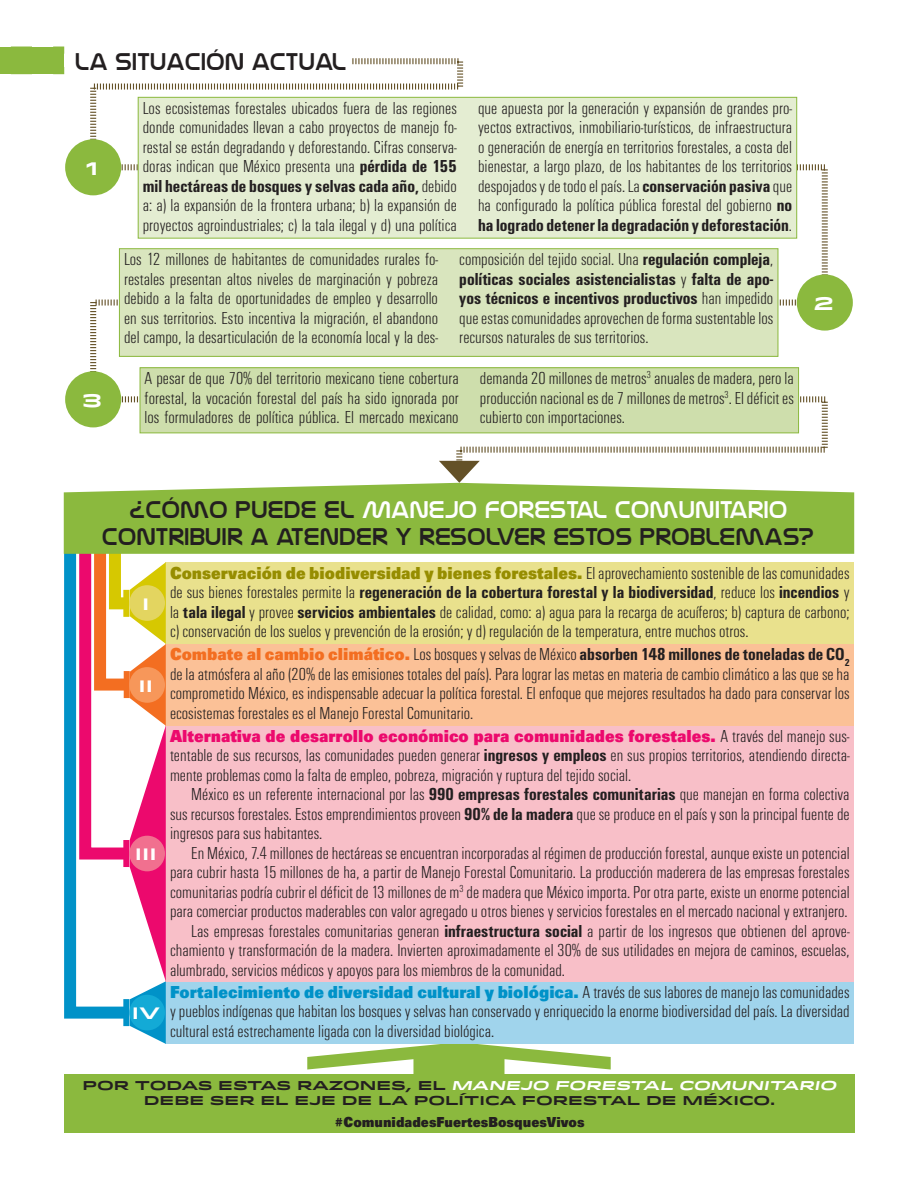
<style>
.page{position:relative;width:918px;height:1188px;background:#fff}
.page>*{position:absolute;margin:0;border:0;box-sizing:border-box;transform-origin:0 0}
.t1{font:27px/27px "Nasalization Free";color:#231f20;text-align:center}
.t2{font:300 condensed 18px/19.5px "Unitus T";color:#231f20;text-align:justify}
.t3{font:700 18px "Idlewild";color:#fff}
.t4{font:700 16.5px "Idlewild";letter-spacing:-.005em;color:#fff}
.t5{font:800 15px "Unitus T";color:#231f20;scale:.9 1}
.t6{font:700 12.75px/15px "Idlewild";color:#231f20;text-align:center}
.s1{font-weight:700}
.s2{color:#fff}
.s3{font-weight:800;font-stretch:normal;color:#968d00}
.s4{font-weight:800;font-stretch:normal;color:#f36e21}
.s5{font-weight:800;font-stretch:normal;color:#ec096d}
.s6{font-weight:800;font-stretch:normal;color:#0092c8}
.s7{font-style:italic;color:#fff}
</style>
<div class="page">
<svg style="left:307px;top:1044px;width:304px;height:30px"></svg>
<svg style="left:89px;top:58px;width:739px;height:403px"></svg>
<svg style="left:439px;top:461px;width:41px;height:22px"></svg>
<div style="left:138px;top:97px;width:659px;height:141px;background:#e4edd2"></div>
<div style="left:138px;top:97px;width:659px;height:142px;border:1px solid #8bb93e"></div>
<div style="left:119px;top:249px;width:659px;height:107px;background:#d9e5be"></div>
<div style="left:119px;top:248px;width:659px;height:109px;border:1px solid #8bb93e"></div>
<div style="left:140px;top:368px;width:659px;height:65px;background:#cedeac"></div>
<div style="left:140px;top:367px;width:659px;height:66px;border:1px solid #8bb93e"></div>
<div style="left:166px;top:562px;width:688px;height:82px;background:#e9e18d"></div>
<div style="left:166px;top:644px;width:688px;height:82px;background:#fbc197"></div>
<div style="left:166px;top:981px;width:688px;height:63px;background:#a0d4ec"></div>
<div style="left:166px;top:726px;width:688px;height:255px;background:#f8bfc8"></div>
<div style="left:64px;top:1074px;width:791px;height:59px;background:#8bb93e"></div>
<svg style="left:64px;top:483px;width:790px;height:71px;background:#93bd4b"></svg>
<div style="left:65px;top:139px;width:56px;height:56px;background:#8bb93e;border-radius:50%"></div>
<div style="left:797px;top:274px;width:56px;height:57px;background:#8bb93e;border-radius:50%"></div>
<div style="left:65px;top:371px;width:56px;height:56px;background:#8bb93e;border-radius:50%"></div>
<div style="left:0;top:46px;width:64px;height:28px;background:#8bb93e"></div>
<svg style="left:63px;top:532px;width:103px;height:512px"></svg>
<div style="left:129px;top:585px;width:36px;height:36px;background:#e3d560;border-radius:50%"></div>
<div style="left:129px;top:667px;width:36px;height:36px;background:#f7975a;border-radius:50%"></div>
<div style="left:129px;top:995px;width:36px;height:35px;background:#13aad6;border-radius:50%"></div>
<div style="left:129px;top:836px;width:36px;height:35px;background:#f1708f;border-radius:50%"></div>
<h1 class="t1" style="left:75px;top:49px;width:273px">LA SITUACIÓN ACTUAL</h1>
<p class="t3" style="left:86px;top:154px;width:14px">1</p>
<p class="t3" style="left:82px;top:387px;width:22px">3</p>
<p class="t2" style="left:143px;top:98px;width:316px">Los ecosistemas forestales ubicados fuera de las regiones donde comunidades llevan a cabo proyectos de manejo fo&shy;restal se están degradando y deforestando. Cifras conserva&shy;doras indican que México presenta una <span class="s1">pérdida de 155 mil hectáreas de bosques y selvas cada año,</span> debido a: a) la expansión de la frontera urbana; b) la expansión de proyectos agroindustriales; c) la tala ilegal y d) una política</p>
<p class="t2" style="left:478px;top:98px;width:316px">que apuesta por la generación y expansión de grandes pro&shy;yectos extractivos, inmobiliario-turísticos, de infraestructura o generación de energía en territorios forestales, a costa del bienestar, a largo plazo, de los habitantes de los territorios despojados y de todo el país. La <span class="s1">conservación pasiva</span> que ha configurado la política pública forestal del gobierno <span class="s1">no ha logrado detener la degradación y deforestación</span>.</p>
<p class="t2" style="left:124px;top:249px;width:316px">Los 12 millones de habitantes de comunidades rurales fo&shy;restales presentan altos niveles de marginación y pobreza debido a la falta de oportunidades de empleo y desarrollo en sus territorios. Esto incentiva la migración, el abandono del campo, la desarticulación de la economía local y la des-</p>
<p class="t2" style="left:459px;top:249px;width:316px">composición del tejido social. Una <span class="s1">regulación compleja</span>, <span class="s1">políticas sociales asistencialistas</span> y <span class="s1">falta de apo&shy;yos técnicos e incentivos productivos</span> han impedido que estas comunidades aprovechen de forma sustentable los recursos naturales de sus territorios.</p>
<p class="t2" style="left:145px;top:368px;width:316px">A pesar de que 70% del territorio mexicano tiene cobertura forestal, la vocación forestal del país ha sido ignorada por los formuladores de política pública. El mercado mexicano</p>
<p class="t2" style="left:480px;top:368px;width:316px">demanda 20 millones de metros<sup>3</sup> anuales de madera, pero la producción nacional es de 7 millones de metros<sup>3</sup>. El déficit es cubierto con importaciones.</p>
<p class="t3" style="left:813px;top:290px;width:22px">2</p>
<h1 class="t1" style="left:102px;top:496px;width:714px">¿CÓMO PUEDE EL <span class="s2">MANEJO FORESTAL COMUNITARIO<br></span>CONTRIBUIR A ATENDER Y RESOLVER ESTOS PROBLEMAS?</h1>
<p class="t4" style="left:142px;top:591px;width:9px">I</p>
<p class="t4" style="left:139px;top:673px;width:16px">II</p>
<p class="t4" style="left:135px;top:842px;width:23px">III</p>
<p class="t4" style="left:132px;top:1001px;width:29px">IV</p>
<p class="t2" style="left:170px;top:562px;width:681px"><span class="s3">Conservación de biodiversidad y bienes forestales.</span> El aprovechamiento sostenible de las comunidades de sus bienes forestales permite la <span class="s1">regeneración de la cobertura forestal y la biodiversidad</span>, reduce los <span class="s1">incendios</span> y la <span class="s1">tala ilegal</span> y provee <span class="s1">servicios ambientales</span> de calidad, como: a) agua para la recarga de acuíferos; b) captura de carbono; c) conservación de los suelos y prevención de la erosión; y d) regulación de la temperatura, entre muchos otros.</p>
<p class="t2" style="left:170px;top:644px;width:681px"><span class="s4">Combate al cambio climático.</span> Los bosques y selvas de México <span class="s1">absorben 148 millones de toneladas de CO</span><sub>2 </sub>de la atmósfera al año (20% de las emisiones totales del país). Para lograr las metas en materia de cambio climático a las que se ha comprometido México, es indispensable adecuar la política forestal. El enfoque que mejores resultados ha dado para conservar los ecosistemas forestales es el Manejo Forestal Comunitario.</p>
<p class="t2" style="left:170px;top:726px;width:681px"><span class="s5">Alternativa de desarrollo económico para comunidades forestales.</span> A través del manejo sus&shy;tentable de sus recursos, las comunidades pueden generar <span class="s1">ingresos y empleos</span> en sus propios territorios, atendiendo directa&shy;mente problemas como la falta de empleo, pobreza, migración y ruptura del tejido social.</p>
<p class="t2" style="left:170px;top:784px;width:681px;text-indent:21px">México es un referente internacional por las <span class="s1">990 empresas forestales comunitarias</span> que manejan en forma colectiva sus recursos forestales. Estos emprendimientos proveen <span class="s1">90% de la madera</span> que se produce en el país y son la principal fuente de ingresos para sus habitantes.</p>
<p class="t2" style="left:191px;top:843px;width:660px">En México, 7.4 millones de hectáreas se encuentran incorporadas al régimen de producción forestal, aunque existe un potencial</p>
<p class="t2" style="left:170px;top:862px;width:681px">para cubrir hasta 15 millones de ha, a partir de Manejo Forestal Comunitario. La producción maderera de las empresas forestales</p>
<p class="t2" style="left:170px;top:882px;width:681px">comunitarias podría cubrir el déficit de 13 millones de m<sup>3</sup> de madera que México importa. Por otra parte, existe un enorme potencial</p>
<p class="t2" style="left:170px;top:901px;width:679px">para comerciar productos maderables con valor agregado u otros bienes y servicios forestales en el mercado nacional y extranjero.</p>
<p class="t2" style="left:191px;top:921px;width:660px">Las empresas forestales comunitarias generan <span class="s1">infraestructura social</span> a partir de los ingresos que obtienen del aprove-</p>
<p class="t2" style="left:170px;top:940px;width:681px">chamiento y transformación de la madera. Invierten aproximadamente el 30% de sus utilidades en mejora de caminos, escuelas,</p>
<p class="t2" style="left:170px;top:960px;width:397px">alumbrado, servicios médicos y apoyos para los miembros de la comunidad.</p>
<p class="t2" style="left:170px;top:982px;width:681px"><span class="s6">Fortalecimiento de diversidad cultural y biológica.</span> A través de sus labores de manejo las comunidades y pueblos indígenas que habitan los bosques y selvas han conservado y enriquecido la enorme biodiversidad del país. La diversidad cultural está estrechamente ligada con la diversidad biológica.</p>
<p class="t6" style="left:82px;top:1077px;width:759px">P O R TO DAS E STAS RAZ O N E S, E L <span class="s7">MANEJO FORESTAL COMUNITARIO<br></span>DEBE SER EL EJE DE LA POLÍTICA FORESTAL DE MÉXICO.</p>
<p class="t5" style="left:334px;top:1113px;width:279px">#ComunidadesFuertesBosquesVivos</p>
</div>
